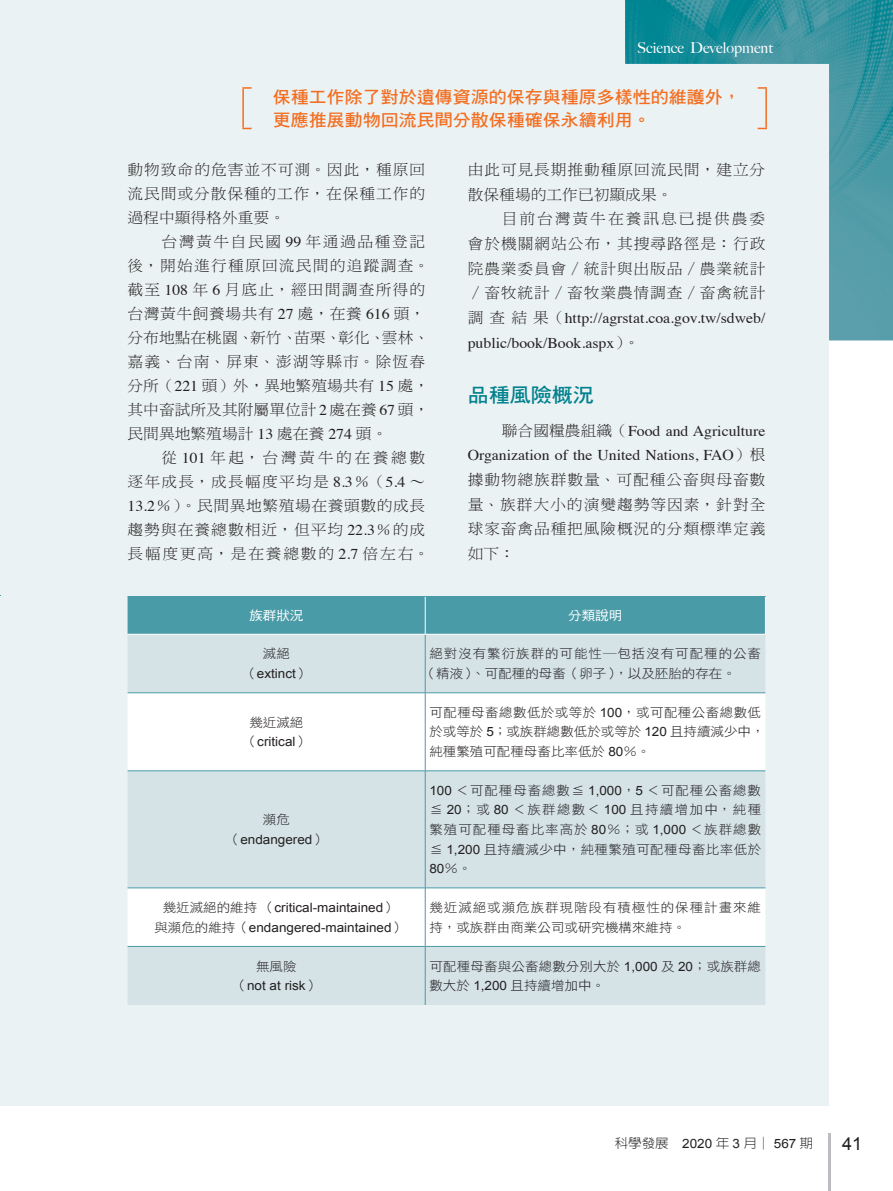
<style>
.page{position:relative;width:893px;height:1191px;background:#fff}
.page>*{position:absolute;margin:0;border:0;box-sizing:border-box;transform-origin:0 0}
.大標{font:19.95px "DF Hei Std W7";color:#00818d;scale:1.05 1}
.t1{font:18px "Arial";color:#231f20}
.抽言{font:17.1px "DF Hei Std W7";color:#f36e21;scale:1.05 1}
.內文{font:15px/24.6px "DF Ming Std W3";letter-spacing:.055em;color:#231f20;text-align:justify;scale:1.05 1}
.內文-2{font:15px/24px "DF Ming Std W3";letter-spacing:.035em;color:#231f20;scale:1.05 1}
.內文-3{font:15px/24px "DF Ming Std W3";letter-spacing:.08em;color:#231f20;scale:1.05 1}
.t2{font:500 15px "Big Caslon";color:#fff}
.表內文{font:12.9px/19.5px "DF Hei Std W3";letter-spacing:.03em;color:#231f20;text-align:justify;scale:1.05 1}
.表內文-2{font:12.9px "Arial";color:#231f20;scale:1.05 1}
.表內文-3{font:12.9px/19.5px "DF Hei Std W3";letter-spacing:.07em;color:#231f20;scale:1.05 1}
.表內文-4{font:12.9px/19.5px "DF Hei Std W3";color:#231f20;scale:1.05 1}
.表內文-5{font:12.9px/19.5px "DF Hei Std W3";letter-spacing:.01em;color:#231f20;scale:1.05 1}
.t3{font:300 12.9px "AR New Hei B5";color:#231f20;scale:1.05 1}
.表頭{font:12.9px "DF Hei Std W5";color:#fff;scale:1.05 1}
.s1{font-family:"Times"}
.s2{font-family:"DF Hei Std W3"}
.s3{font-family:"Arial"}
.s4{font-family:"Arial";font-weight:400}
</style>
<div class="page">
<div style="left:0;top:0;width:829px;height:1106px;background:#ebf2f3"></div>
<svg style="left:242px;top:87px;width:10px;height:2px"></svg>
<hr style="left:242px;top:89px;width:2px;height:39px;background:#f36e21">
<div style="left:128px;top:597px;width:637px;height:37px;background:#4a9ba8"></div>
<div style="left:128px;top:635px;width:637px;height:370px;background:#d5e3e7"></div>
<div style="left:128px;top:693px;width:637px;height:253px;background:#fff"></div>
<div style="left:128px;top:771px;width:637px;height:116px;background:#d5e3e7"></div>
<hr style="left:425px;top:634px;width:1px;height:58px;background:#4a9ba8">
<hr style="left:128px;top:692px;width:297px;height:1px;background:#4a9ba8">
<hr style="left:425px;top:692px;width:340px;height:1px;background:#4a9ba8">
<hr style="left:425px;top:693px;width:1px;height:77px;background:#4a9ba8">
<hr style="left:128px;top:770px;width:297px;height:1px;background:#4a9ba8">
<hr style="left:425px;top:770px;width:340px;height:1px;background:#4a9ba8">
<hr style="left:425px;top:771px;width:1px;height:116px;background:#4a9ba8">
<hr style="left:128px;top:887px;width:297px;height:1px;background:#4a9ba8">
<hr style="left:425px;top:887px;width:340px;height:1px;background:#4a9ba8">
<hr style="left:425px;top:888px;width:1px;height:58px;background:#4a9ba8">
<hr style="left:128px;top:946px;width:297px;height:1px;background:#4a9ba8">
<hr style="left:425px;top:946px;width:340px;height:1px;background:#4a9ba8">
<hr style="left:425px;top:946px;width:1px;height:59px;background:#4a9ba8">
<hr style="left:128px;top:634px;width:297px;height:1px;background:#fff">
<hr style="left:425px;top:634px;width:341px;height:1px;background:#fff">
<hr style="left:425px;top:596px;width:1px;height:38px;background:#fff">
<hr style="left:765px;top:596px;width:1px;height:38px;background:#fff">
<hr style="left:128px;top:596px;width:297px;height:1px;background:#4a9ba8">
<hr style="left:425px;top:596px;width:341px;height:1px;background:#4a9ba8">
<hr style="left:828px;top:1133px;width:2px;height:58px;background:#bcbdc0">
<img style="left:625px;top:0;width:268px;height:340px">
<p class="t2" style="left:637px;top:35px;width:137px">Science Development</p>
<p class="抽言" style="left:273px;top:88px;width:447px">保種工作除了對於遺傳資源的保存與種原多樣性的維護外，</p>
<p class="抽言" style="left:273px;top:110px;width:361px">更應推展動物回流民間分散保種確保永續利用。</p>
<p class="內文" style="left:128px;top:157px;width:285px;line-height:24px">動物致命的危害並不可測。因此，種原回流民間或分散保種的工作，在保種工作的過程中顯得格外重要。</p>
<p class="內文-2" style="left:128px;top:229px;width:289px;text-indent:34px">台灣黃牛自民國 <span class="s1">99</span> 年通過品種登記後，開始進行種原回流民間的追蹤調查。截至 <span class="s1">108</span> 年 <span class="s1">6</span> 月底止，經田間調查所得的台灣黃牛飼養場共有 <span class="s1">27</span> 處，在養 <span class="s1">616</span> 頭，分布地點在桃園、新竹、苗栗、彰化、雲林、嘉義、台南、屏東、澎湖等縣市。除恆春分所（<span class="s1">221</span> 頭）外，異地繁殖場共有 <span class="s1">15</span> 處，其中畜試所及其附屬單位計 <span class="s1">2</span> 處在養 <span class="s1">67</span> 頭，民間異地繁殖場計 <span class="s1">13</span> 處在養 <span class="s1">274</span> 頭。</p>
<p class="內文-3" style="left:128px;top:445px;width:289px;text-indent:34px">從 <span class="s1">101</span> 年起，台灣黃牛的在養總數逐年成長，成長幅度平均是 <span class="s1">8.3</span>％（<span class="s1">5.4</span> ∼<br><span class="s1">13.2</span>％）。民間異地繁殖場在養頭數的成長趨勢與在養總數相近，但平均 <span class="s1">22.3</span>％的成長幅度更高，是在養總數的 <span class="s1">2.7</span> 倍左右。</p>
<p class="內文" style="left:468px;top:157px;width:285px">由此可見長期推動種原回流民間，建立分散保種場的工作已初顯成果。</p>
<p class="內文" style="left:468px;top:206px;width:285px;text-indent:34px">目前台灣黃牛在養訊息已提供農委會於機關網站公布，其搜尋路徑是：行政院農業委員會／統計與出版品／農業統計／畜牧統計／畜牧業農情調查／畜禽統計調查結果（<span class="s1">http://agrstat.coa.gov.tw/sdweb/ public/book/Book.aspx</span>）。</p>
<p class="大標" style="left:468px;top:384px;width:121px">品種風險概況</p>
<p class="內文" style="left:468px;top:418px;width:285px;text-indent:34px">聯合國糧農組織（<span class="s1">Food and Agriculture Organization of the United Nations, FAO</span>）根據動物總族群數量、可配種公畜與母畜數量、族群大小的演變趨勢等因素，針對全球家畜禽品種把風險概況的分類標準定義如下：</p>
<p class="表頭" style="left:249px;top:608px;width:53px">族群狀況</p>
<p class="表頭" style="left:568px;top:608px;width:53px">分類說明</p>
<p class="表內文" style="left:263px;top:644px;width:27px">滅絕</p>
<p class="表內文-2" style="left:243px;top:665px;width:64px"><span class="s2">（</span>extinct<span class="s2">）</span></p>
<p class="表內文-3" style="left:423px;top:644px;width:324px;text-indent:7px">絕對沒有繁衍族群的可能性―包括沒有可配種的公畜（精液）、可配種的母畜（卵子），以及胚胎的存在。</p>
<p class="表內文" style="left:249px;top:712px;width:53px">幾近滅絕</p>
<p class="表內文-2" style="left:244px;top:733px;width:64px"><span class="s2">（</span>critical<span class="s2">）</span></p>
<p class="表內文" style="left:263px;top:809px;width:27px">瀕危</p>
<p class="表內文-2" style="left:227px;top:830px;width:96px"><span class="s2">（</span>endangered<span class="s2">）</span></p>
<p class="表內文-2" style="left:163px;top:899px;width:224px"><span class="s2">幾近滅絕的維持（</span>critical-maintained<span class="s2">）</span></p>
<p class="表內文-2" style="left:154px;top:918px;width:240px"><span class="s2">與瀕危的維持（</span>endangered-maintained<span class="s2">）</span></p>
<p class="表內文" style="left:256px;top:956px;width:40px">無風險</p>
<p class="表內文-2" style="left:234px;top:977px;width:83px"><span class="s2">（</span>not at risk<span class="s2">）</span></p>
<p class="表內文-4" style="left:429px;top:702px;width:321px">可配種母畜總數低於或等於 <span class="s3">100</span>，或可配種公畜總數低於或等於 <span class="s3">5</span>；或族群總數低於或等於 <span class="s3">120</span> 且持續減少中，純種繁殖可配種母畜比率低於 <span class="s3">80</span>％。</p>
<p class="表內文" style="left:429px;top:780px;width:317px"><span class="s3">100</span> ＜可配種母畜總數≦ <span class="s3">1,000</span>，<span class="s3">5</span> ＜可配種公畜總數≦ <span class="s3">20</span>；或 <span class="s3">80</span> ＜族群總數＜ <span class="s3">100</span> 且持續增加中，純種繁殖可配種母畜比率高於 <span class="s3">80</span>％；或 <span class="s3">1,000</span> ＜族群總數≦ <span class="s3">1,200</span> 且持續減少中，純種繁殖可配種母畜比率低於<span class="s3">80</span>％。</p>
<p class="表內文-3" style="left:429px;top:897px;width:317px">幾近滅絕或瀕危族群現階段有積極性的保種計畫來維持，或族群由商業公司或研究機構來維持。</p>
<p class="表內文-5" style="left:429px;top:956px;width:317px">可配種母畜與公畜總數分別大於 <span class="s3">1,000</span> 及 <span class="s3">20</span>；或族群總數大於 <span class="s3">1,200</span> 且持續增加中。</p>
<p class="t3" style="left:615px;top:1136px;width:190px">科學發展 <span class="s4">2020</span> 年 <span class="s4">3</span> 月│ <span class="s4">567</span> 期</p>
<p class="t1" style="left:842px;top:1131px;width:22px">41</p>
</div>
